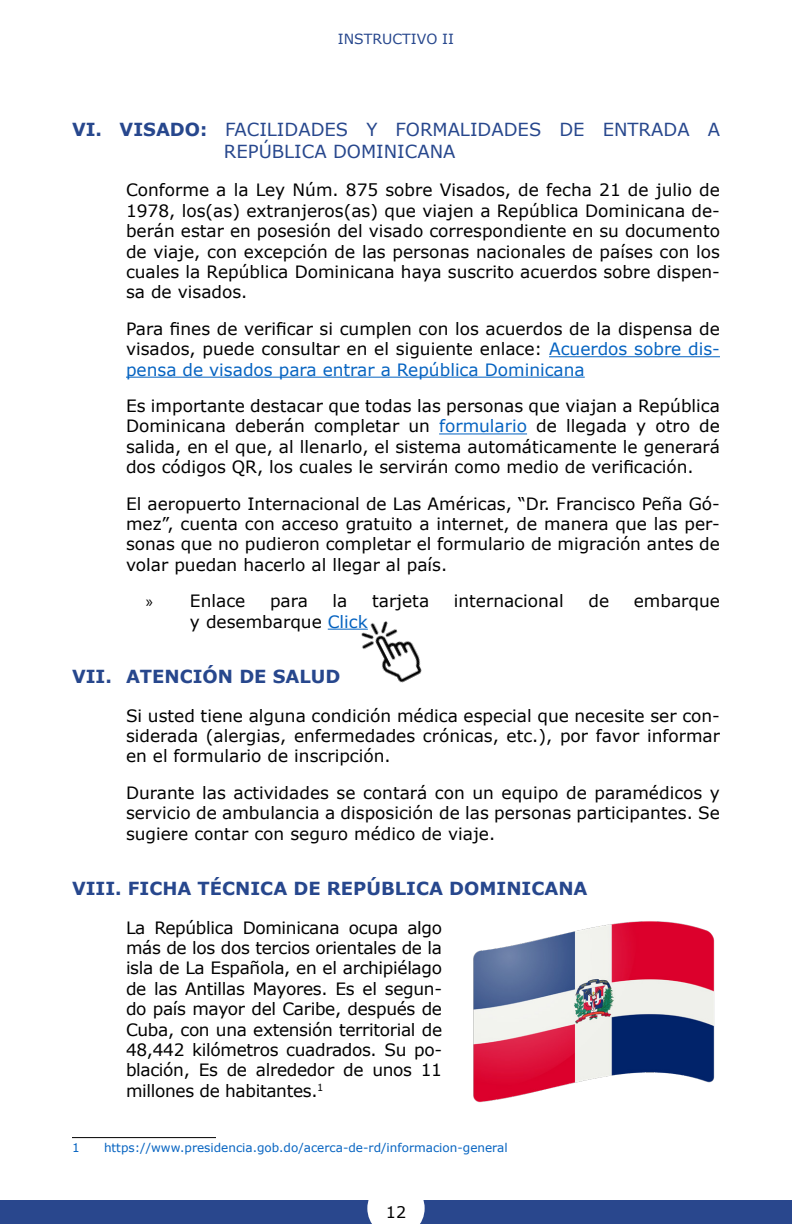
<style>
.page{position:relative;width:792px;height:1224px;background:#fff}
.page>*{position:absolute;margin:0;border:0;box-sizing:border-box;transform-origin:0 0}
.t1{font:18px/21.6px "Verdana";color:#27478d}
.t2{font:700 18px "Verdana";color:#27478d}
.t3{font:17px/20.4px "Verdana";color:#000;text-align:justify}
.t4{font:16px "Verdana";color:#000}
.t5{font:14px "Verdana";color:#27478d}
.t6{font:12px "Verdana";color:#0563c1}
.s1{font-weight:700}
.s2{color:#0563c1}
.s3{font-family:"Myriad Pro"}
</style>
<div class="page">
<div style="left:0;top:1201px;width:792px;height:23px;background:#29478d"></div>
<svg style="left:367px;top:1200px;width:58px;height:24px"></svg>
<hr style="left:549px;top:356px;width:171px;height:1px;background:#0563c1">
<hr style="left:126px;top:377px;width:459px;height:1px;background:#0563c1">
<hr style="left:439px;top:433px;width:88px;height:1px;background:#0563c1">
<hr style="left:328px;top:629px;width:40px;height:1px;background:#0563c1">
<hr style="left:72px;top:1137px;width:144px;height:1px;background:#000">
<img style="left:340px;top:621px;width:82px;height:62px">
<img style="left:473px;top:921px;width:242px;height:182px">
<p class="t5" style="left:338px;top:29px;width:118px">INSTRUCTIVO II</p>
<p class="t1" style="left:224px;top:119px;width:498px;text-indent:-152px"><span class="s1">VI. VISADO:</span> FACILIDADES Y FORMALIDADES DE ENTRADA A<br>REPÚBLICA DOMINICANA</p>
<p class="t3" style="left:126px;top:180px;width:596px">Conforme a la Ley Núm. 875 sobre Visados, de fecha 21 de julio de 1978, los(as) extranjeros(as) que viajen a República Dominicana de&shy;berán estar en posesión del visado correspondiente en su documento de viaje, con excepción de las personas nacionales de países con los cuales la República Dominicana haya suscrito acuerdos sobre dispen&shy;sa de visados.</p>
<p class="t3" style="left:126px;top:318px;width:596px">Para fines de verificar si cumplen con los acuerdos de la dispensa de visados, puede consultar en el siguiente enlace: <span class="s2">Acuerdos sobre dis&shy;pensa de visados para entrar a República Dominicana</span></p>
<p class="t3" style="left:126px;top:396px;width:596px">Es importante destacar que todas las personas que viajan a República Dominicana deberán completar un <span class="s2">formulario</span> de llegada y otro de salida, en el que, al llenarlo, el sistema automáticamente le generará dos códigos QR, los cuales le servirán como medio de verificación.</p>
<p class="t3" style="left:126px;top:493px;width:596px">El aeropuerto Internacional de Las Américas, “Dr. Francisco Peña Gó&shy;mez”, cuenta con acceso gratuito a internet, de manera que las per&shy;sonas que no pudieron completar el formulario de migración antes de volar puedan hacerlo al llegar al país.</p>
<p class="t3" style="left:146px;top:591px;width:101px"><span class="s3">»</span> Enlace</p>
<p class="t3" style="left:270px;top:591px;width:39px">para</p>
<p class="t3" style="left:333px;top:591px;width:16px">la</p>
<p class="t3" style="left:372px;top:591px;width:59px">tarjeta</p>
<p class="t3" style="left:454px;top:591px;width:111px">internacional</p>
<p class="t3" style="left:588px;top:591px;width:22px">de</p>
<p class="t3" style="left:634px;top:591px;width:88px">embarque</p>
<p class="t3" style="left:190px;top:611px;width:179px">y desembarque <span class="s2">Click</span></p>
<p class="t2" style="left:72px;top:664px;width:270px">VII. ATENCIÓN DE SALUD</p>
<p class="t3" style="left:126px;top:705px;width:596px">Si usted tiene alguna condición médica especial que necesite ser con&shy;siderada (alergias, enfermedades crónicas, etc.), por favor informar en el formulario de inscripción.</p>
<p class="t3" style="left:126px;top:782px;width:596px">Durante las actividades se contará con un equipo de paramédicos y servicio de ambulancia a disposición de las personas participantes. Se sugiere contar con seguro médico de viaje.</p>
<p class="t2" style="left:72px;top:876px;width:517px">VIII. FICHA TÉCNICA DE REPÚBLICA DOMINICANA</p>
<p class="t3" style="left:126px;top:917px;width:318px">La República Dominicana ocupa algo más de los dos tercios orientales de la isla de La Española, en el archipiélago de las Antillas Mayores. Es el segun&shy;do país mayor del Caribe, después de Cuba, con una extensión territorial de 48,442 kilómetros cuadrados. Su po&shy;blación, Es de alrededor de unos 11 millones de habitantes.<sup>1</sup></p>
<p class="t6" style="left:72px;top:1139px;width:9px">1</p>
<p class="t6" style="left:104px;top:1139px;width:405px">https://www.presidencia.gob.do/acerca-de-rd/informacion-general</p>
<p class="t4" style="left:386px;top:1201px;width:22px">12</p>
</div>
